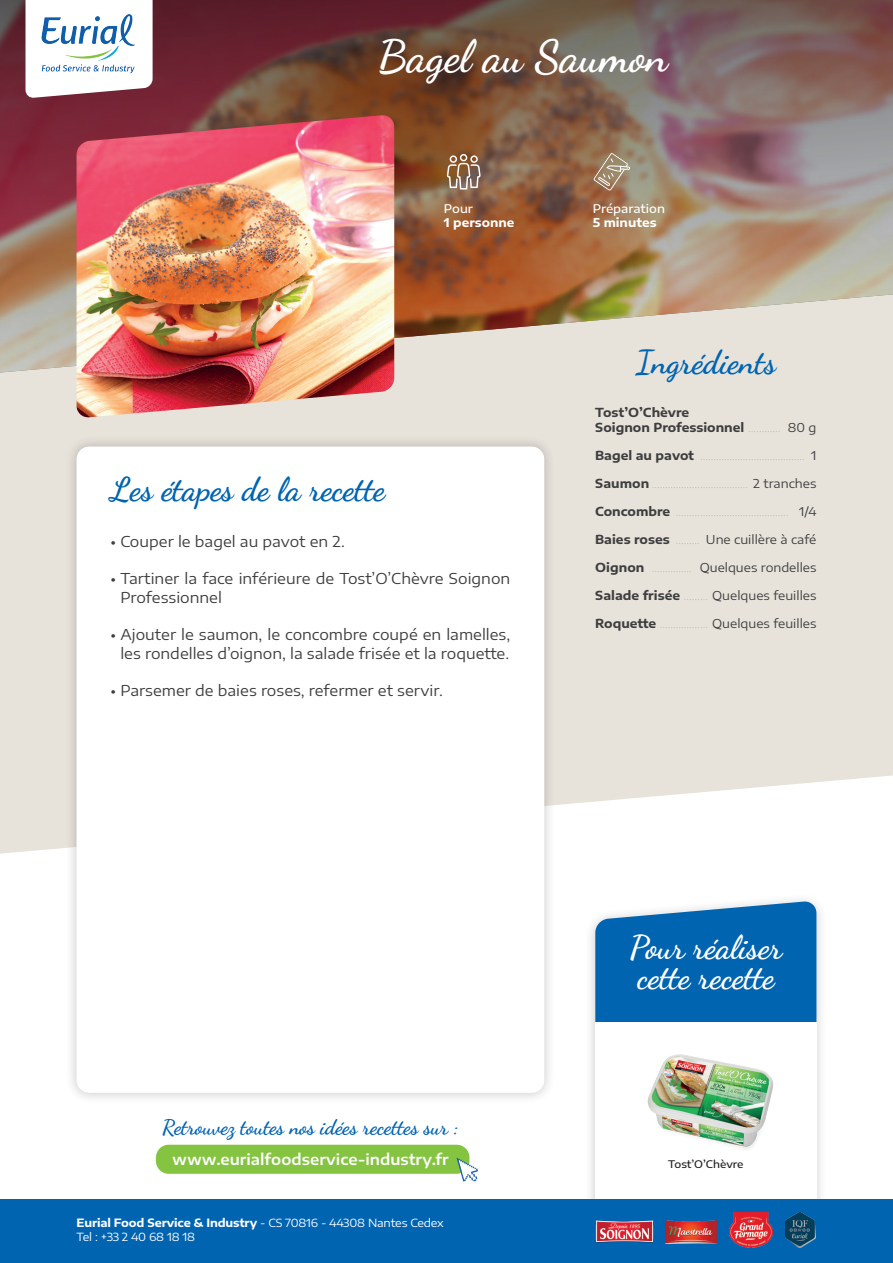
<style>
.page{position:relative;width:893px;height:1263px;background:#fff}
.page>*{position:absolute;margin:0;border:0;box-sizing:border-box;transform-origin:0 0}
.t1{font:700 45px "Dancing Script";color:#fff}
.t2{font:700 33px "Dancing Script";color:#0164b1}
.t3{font:700 33px/30px "Dancing Script";color:#fff}
.t4{font:700 21px "Dancing Script";color:#0164b1}
.t5{font:15px/19.5px "Encode Sans Expanded";color:#3e3e3f}
.t6{font:600 15px "Encode Sans Expanded";color:#fff}
.t7{font:12.3px "Encode Sans Expanded";color:#3e3e3f}
.t8{font:100 12.3px "Encode Sans Expanded";color:#939598}
.t9{font:700 12.3px/15.3px "Encode Sans Expanded";color:#3e3e3f}
.t10{font:700 12px "Encode Sans Expanded";color:#fff}
.t11{font:500 12px "Encode Sans Expanded";color:#fff}
.t12{font:11.25px/13.5px "Encode Sans Expanded";letter-spacing:-.015em;color:#fff}
.t13{font:500 10.5px "Encode Sans Expanded";letter-spacing:-.005em;color:#231f20}
.s1{font-weight:100;color:#939598}
.s2{font-weight:400}
.s3{font-weight:700;color:#3e3e3f}
.s4{font-weight:400;color:#3e3e3f}
.s5{font-weight:700}
</style>
<div class="page">
<svg style="left:590px;top:899px;width:231px;height:300px;fill:#f0f0f0"></svg>
<svg style="left:595px;top:900px;width:221px;height:122px;background:#1670b7"></svg>
<div style="left:595px;top:1022px;width:221px;height:208px;background:#fff"></div>
<svg style="left:0;top:374px;width:893px;height:480px;background:#e9e5de"></svg>
<img style="left:0;top:0;width:893px;height:374px">
<div style="left:65px;top:435px;width:491px;height:669px;background:#231f20;opacity:.25"></div>
<div style="left:77px;top:446px;width:467px;height:647px;background:#fff;border-radius:13px"></div>
<div style="left:0;top:1199px;width:893px;height:64px;background:#0164b1"></div>
<img style="left:77px;top:115px;width:317px;height:303px">
<svg style="left:26px;top:0;width:127px;height:98px"></svg>
<img style="left:40px;top:13px;width:97px;height:61px">
<svg style="left:593px;top:153px;width:38px;height:38px"></svg>
<svg style="left:447px;top:154px;width:34px;height:36px"></svg>
<img style="left:590px;top:1197px;width:64px;height:46px">
<img style="left:666px;top:1220px;width:50px;height:23px">
<img style="left:730px;top:1212px;width:42px;height:35px">
<img style="left:785px;top:1212px;width:30px;height:35px">
<div style="left:156px;top:1145px;width:313px;height:29px;background:#84c440;border-radius:13px"></div>
<svg style="left:457px;top:1158px;width:21px;height:23px"></svg>
<img style="left:647px;top:1054px;width:127px;height:95px">
<h1 class="t1" style="left:378px;top:28px;width:291px">Bagel au Saumon</h1>
<p class="t11" style="left:444px;top:200px;width:31px">Pour</p>
<p class="t10" style="left:444px;top:213px;width:72px">1 personne</p>
<h2 class="t2" style="left:111px;top:469px;width:276px">Les étapes de la recette</h2>
<p class="t5" style="left:111px;top:531px;width:236px">• Couper le bagel au pavot en 2.</p>
<p class="t5" style="left:120px;top:567px;width:391px;text-indent:-10px">• Tartiner la face inférieure de Tost’O’Chèvre Soignon<br>Professionnel</p>
<p class="t5" style="left:111px;top:623px;width:401px;text-align:center">• Ajouter le saumon, le concombre coupé en lamelles, les rondelles d’oignon, la salade frisée et la roquette.</p>
<p class="t5" style="left:111px;top:679px;width:334px">• Parsemer de baies roses, refermer et servir.</p>
<p class="t11" style="left:593px;top:200px;width:74px">Préparation</p>
<p class="t10" style="left:593px;top:213px;width:65px">5 minutes</p>
<h2 class="t2" style="left:636px;top:341px;width:142px">Ingrédients</h2>
<p class="t9" style="left:595px;top:403px;width:223px">Tost’O’Chèvre<br>Soignon Professionnel <span class="s1">…………</span> <span class="s2">80 g</span></p>
<p class="t8" style="left:595px;top:447px;width:223px"><span class="s3">Bagel au pavot</span> ………………………………… <span class="s4">1</span></p>
<p class="t8" style="left:595px;top:475px;width:223px"><span class="s3">Saumon</span> ……………………………… <span class="s4">2 tranches</span></p>
<p class="t8" style="left:595px;top:503px;width:223px"><span class="s3">Concombre</span> …………………………………… <span class="s4">1/4</span></p>
<p class="t7" style="left:595px;top:531px;width:223px"><span class="s5">Baies roses</span> <span class="s1">………</span> Une cuillère à café</p>
<p class="t7" style="left:595px;top:559px;width:223px"><span class="s5">Oignon</span> <span class="s1">……………</span> Quelques rondelles</p>
<p class="t7" style="left:595px;top:587px;width:223px"><span class="s5">Salade frisée</span> <span class="s1">………</span> Quelques feuilles</p>
<p class="t7" style="left:595px;top:615px;width:223px"><span class="s5">Roquette</span> <span class="s1">………………</span> Quelques feuilles</p>
<h3 class="t4" style="left:162px;top:1114px;width:298px">Retrouvez toutes nos idées recettes sur :</h3>
<p class="t6" style="left:172px;top:1148px;width:278px">www.eurialfoodservice-industry.fr</p>
<p class="t12" style="left:77px;top:1215px;width:369px"><span class="s5">Eurial Food Service &amp; Industry</span> - CS 70816 - 44308 Nantes Cedex<br>Tel : +33 2 40 68 18 18</p>
<h2 class="t3" style="left:630px;top:932px;width:154px">Pour réaliser cette recette</h2>
<p class="t13" style="left:668px;top:1157px;width:77px">Tost’O’Chèvre</p>
</div>
